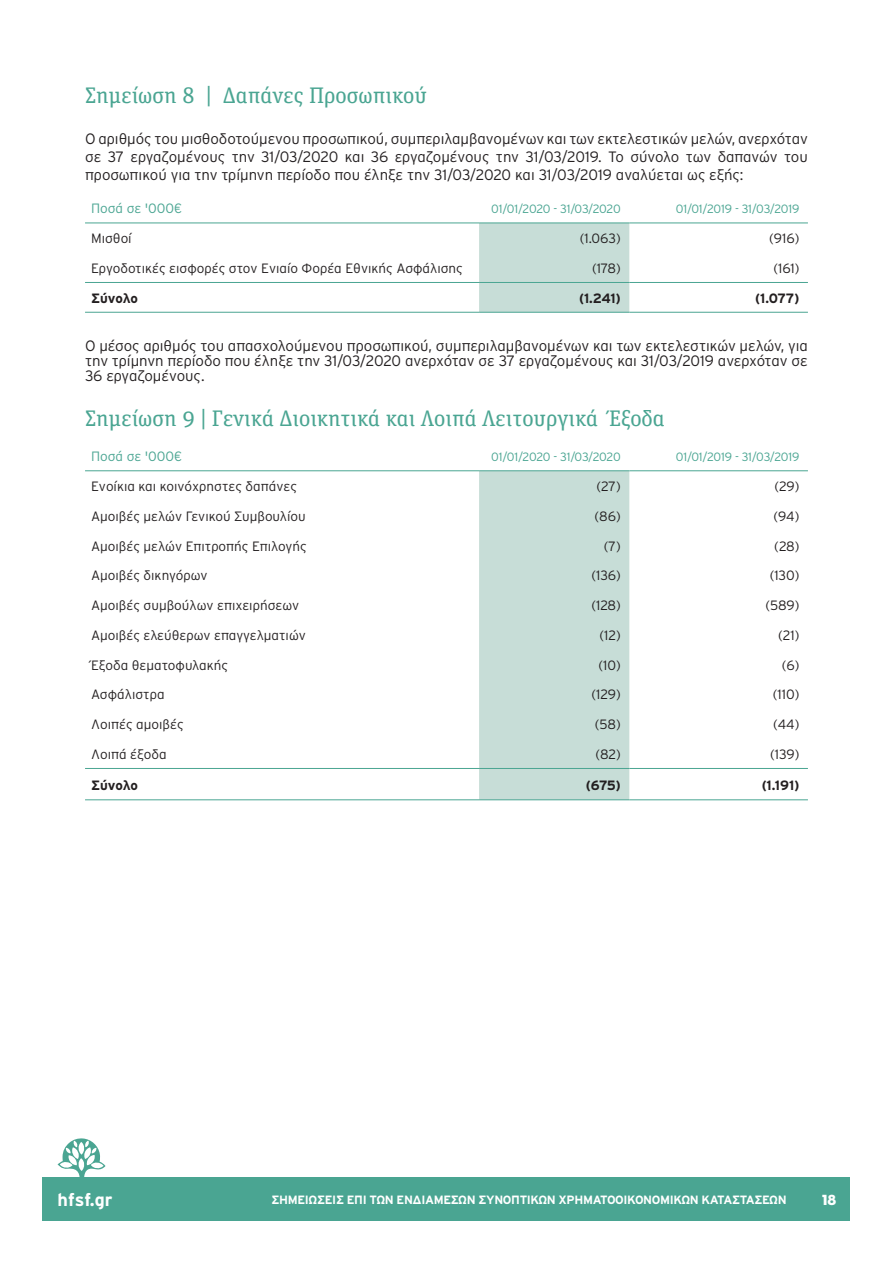
<style>
.page{position:relative;width:893px;height:1263px;background:#fff}
.page>*{position:absolute;margin:0;border:0;box-sizing:border-box;transform-origin:0 0}
.tab_1{font:22.5px "Unit Slab Pro";color:#4aa592}
.t1{font:700 18px "Interstate GR";color:#fff}
.t2{font:300 15px/18px "Interstate GR";letter-spacing:-.01em;color:#231f20;text-align:justify}
.t3{font:15px "Neutraface Two Disp Greek Titl";color:#fff}
.SECOND_TITLE{font:300 13.5px "Interstate GR";color:#231f20}
.SECOND_TITLE-2{font:700 13.5px "Interstate GR";letter-spacing:-.015em;color:#231f20}
.t4{font:300 13.5px "Interstate GR";color:#4aa592}
.t5{font:300 12px "Interstate GR";letter-spacing:-.02em;color:#4aa592}
.t6{font:700 12px "Interstate GR";letter-spacing:-.03em;color:#fff}
</style>
<div class="page">
<div style="left:43px;top:1177px;width:807px;height:43px;background:#4aa592"></div>
<svg style="left:58px;top:1138px;width:47px;height:39px"></svg>
<div style="left:479px;top:224px;width:150px;height:88px;background:#c7ddd7"></div>
<hr style="left:85px;top:223px;width:394px;height:1px;background:#4aa592">
<hr style="left:479px;top:223px;width:150px;height:1px;background:#4aa592">
<hr style="left:629px;top:223px;width:179px;height:1px;background:#4aa592">
<hr style="left:85px;top:312px;width:394px;height:1px;background:#4aa592">
<hr style="left:479px;top:312px;width:150px;height:1px;background:#4aa592">
<hr style="left:629px;top:312px;width:179px;height:1px;background:#4aa592">
<hr style="left:85px;top:282px;width:394px;height:1px;background:#4aa592">
<hr style="left:479px;top:282px;width:150px;height:1px;background:#4aa592">
<hr style="left:629px;top:282px;width:179px;height:1px;background:#4aa592">
<div style="left:479px;top:471px;width:150px;height:328px;background:#c7ddd7"></div>
<hr style="left:85px;top:470px;width:394px;height:1px;background:#4aa592">
<hr style="left:479px;top:470px;width:150px;height:1px;background:#4aa592">
<hr style="left:629px;top:470px;width:179px;height:1px;background:#4aa592">
<hr style="left:85px;top:768px;width:394px;height:1px;background:#4aa592">
<hr style="left:479px;top:768px;width:150px;height:1px;background:#4aa592">
<hr style="left:629px;top:768px;width:179px;height:1px;background:#4aa592">
<hr style="left:85px;top:799px;width:394px;height:1px;background:#4aa592">
<hr style="left:479px;top:799px;width:150px;height:1px;background:#4aa592">
<hr style="left:629px;top:799px;width:179px;height:1px;background:#4aa592">
<p class="tab_1" style="left:85px;top:80px;width:343px">Σημείωση 8 | Δαπάνες Προσωπικού</p>
<p class="t2" style="left:85px;top:129px;width:724px">Ο αριθμός του μισθοδοτούμενου προσωπικού, συμπεριλαμβανομένων και των εκτελεστικών μελών, ανερχόταν σε 37 εργαζομένους την 31/03/2020 και 36 εργαζομένους την 31/03/2019. Το σύνολο των δαπανών του προσωπικού για την τρίμηνη περίοδο που έληξε την 31/03/2020 και 31/03/2019 αναλύεται ως εξής:</p>
<p class="t4" style="left:91px;top:201px;width:93px">Ποσά σε '000€</p>
<p class="t5" style="left:491px;top:202px;width:131px">01/01/2020 - 31/03/2020</p>
<p class="t5" style="left:676px;top:202px;width:125px">01/01/2019 - 31/03/2019</p>
<p class="SECOND_TITLE" style="left:91px;top:231px;width:42px">Μισθοί</p>
<p class="SECOND_TITLE" style="left:580px;top:231px;width:43px">(1.063)</p>
<p class="SECOND_TITLE" style="left:769px;top:231px;width:32px">(916)</p>
<p class="SECOND_TITLE" style="left:91px;top:261px;width:373px">Εργοδοτικές εισφορές στον Ενιαίο Φορέα Εθνικής Ασφάλισης</p>
<p class="SECOND_TITLE" style="left:592px;top:261px;width:30px">(178)</p>
<p class="SECOND_TITLE" style="left:773px;top:261px;width:27px">(161)</p>
<p class="SECOND_TITLE-2" style="left:91px;top:290px;width:49px">Σύνολο</p>
<p class="SECOND_TITLE-2" style="left:579px;top:290px;width:43px">(1.241)</p>
<p class="SECOND_TITLE-2" style="left:755px;top:290px;width:46px">(1.077)</p>
<p class="t2" style="left:85px;top:338px;width:724px;line-height:15px">Ο μέσος αριθμός του απασχολούμενου προσωπικού, συμπεριλαμβανομένων και των εκτελεστικών μελών, για την τρίμηνη περίοδο που έληξε την 31/03/2020 ανερχόταν σε 37 εργαζομένους και 31/03/2019 ανερχόταν σε 36 εργαζομένους.</p>
<p class="tab_1" style="left:85px;top:403px;width:581px">Σημείωση 9 | Γενικά Διοικητικά και Λοιπά Λειτουργικά Έξοδα</p>
<p class="t4" style="left:91px;top:449px;width:93px">Ποσά σε '000€</p>
<p class="t5" style="left:491px;top:450px;width:131px">01/01/2020 - 31/03/2020</p>
<p class="t5" style="left:676px;top:450px;width:125px">01/01/2019 - 31/03/2019</p>
<p class="SECOND_TITLE" style="left:91px;top:479px;width:207px">Ενοίκια και κοινόχρηστες δαπάνες</p>
<p class="SECOND_TITLE" style="left:597px;top:479px;width:26px">(27)</p>
<p class="SECOND_TITLE" style="left:774px;top:479px;width:27px">(29)</p>
<p class="SECOND_TITLE" style="left:91px;top:508px;width:216px">Αμοιβές μελών Γενικού Συμβουλίου</p>
<p class="SECOND_TITLE" style="left:595px;top:508px;width:28px">(86)</p>
<p class="SECOND_TITLE" style="left:774px;top:508px;width:27px">(94)</p>
<p class="SECOND_TITLE" style="left:91px;top:538px;width:217px">Αμοιβές μελών Επιτροπής Επιλογής</p>
<p class="SECOND_TITLE" style="left:604px;top:538px;width:18px">(7)</p>
<p class="SECOND_TITLE" style="left:774px;top:538px;width:27px">(28)</p>
<p class="SECOND_TITLE" style="left:91px;top:568px;width:118px">Αμοιβές δικηγόρων</p>
<p class="SECOND_TITLE" style="left:591px;top:568px;width:31px">(136)</p>
<p class="SECOND_TITLE" style="left:770px;top:568px;width:31px">(130)</p>
<p class="SECOND_TITLE" style="left:91px;top:598px;width:210px">Αμοιβές συμβούλων επιχειρήσεων</p>
<p class="SECOND_TITLE" style="left:591px;top:598px;width:31px">(128)</p>
<p class="SECOND_TITLE" style="left:765px;top:598px;width:35px">(589)</p>
<p class="SECOND_TITLE" style="left:91px;top:627px;width:216px">Αμοιβές ελεύθερων επαγγελματιών</p>
<p class="SECOND_TITLE" style="left:599px;top:627px;width:23px">(12)</p>
<p class="SECOND_TITLE" style="left:778px;top:627px;width:23px">(21)</p>
<p class="SECOND_TITLE" style="left:91px;top:657px;width:139px">Έξοδα θεματοφυλακής</p>
<p class="SECOND_TITLE" style="left:599px;top:657px;width:24px">(10)</p>
<p class="SECOND_TITLE" style="left:782px;top:657px;width:19px">(6)</p>
<p class="SECOND_TITLE" style="left:91px;top:687px;width:75px">Ασφάλιστρα</p>
<p class="SECOND_TITLE" style="left:592px;top:687px;width:31px">(129)</p>
<p class="SECOND_TITLE" style="left:773px;top:687px;width:28px">(110)</p>
<p class="SECOND_TITLE" style="left:91px;top:717px;width:94px">Λοιπές αμοιβές</p>
<p class="SECOND_TITLE" style="left:595px;top:717px;width:27px">(58)</p>
<p class="SECOND_TITLE" style="left:773px;top:717px;width:28px">(44)</p>
<p class="SECOND_TITLE" style="left:91px;top:747px;width:77px">Λοιπά έξοδα</p>
<p class="SECOND_TITLE" style="left:595px;top:747px;width:27px">(82)</p>
<p class="SECOND_TITLE" style="left:770px;top:747px;width:31px">(139)</p>
<p class="SECOND_TITLE-2" style="left:91px;top:777px;width:49px">Σύνολο</p>
<p class="SECOND_TITLE-2" style="left:586px;top:777px;width:37px">(675)</p>
<p class="SECOND_TITLE-2" style="left:762px;top:777px;width:39px">(1.191)</p>
<p class="t1" style="left:58px;top:1190px;width:57px">hfsf.gr</p>
<p class="t3" style="left:822px;top:1190px;width:16px">18</p>
<p class="t6" style="left:271px;top:1193px;width:517px">ΣΗΜΕΙΏΣΕΙΣ ΕΠΊ ΤΩΝ ΕΝΔΙΆΜΕΣΩΝ ΣΥΝΟΠΤΙΚΏΝ ΧΡΗΜΑΤΟΟΙΚΟΝΟΜΙΚΏΝ KΑΤΑΣΤΆΣΕΩΝ</p>
</div>
